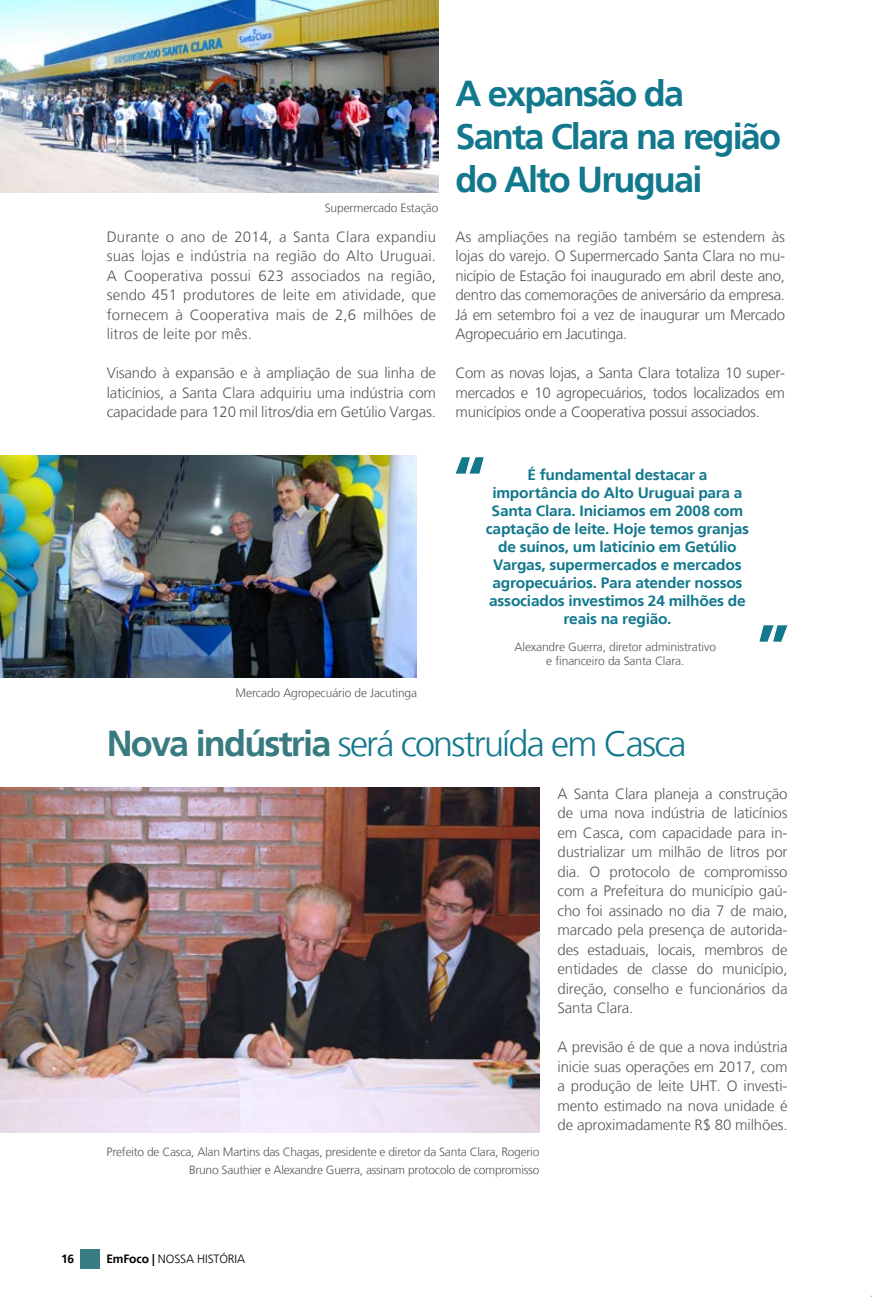
<style>
.page{position:relative;width:872px;height:1297px;background:#fff}
.page>*{position:absolute;margin:0;border:0;box-sizing:border-box;transform-origin:0 0}
.t1{font:700 65.55px "Frutiger LT";color:#12788d}
.t2{font:700 36px/43.2px "Frutiger LT";letter-spacing:-.05em;color:#12788d}
.t3{font:300 36px "Frutiger LT";letter-spacing:-.05em;color:#12788d}
.t4{font:300 15px/19.5px "Frutiger LT";letter-spacing:-.01em;color:#58585a;text-align:justify}
.t5{font:700 15px/18px "Frutiger LT";letter-spacing:-.015em;color:#12788d;text-align:center}
.t6{font:300 12px/14.4px "Frutiger LT";letter-spacing:-.02em;color:#58585a;text-align:center}
.t7{font:300 12px "Frutiger LT";letter-spacing:-.01em;color:#000}
.t8{font:700 12px "Frutiger LT";color:#000}
.s1{font-weight:700;color:#387b80}
.s2{font-weight:700}
</style>
<div class="page">
<img style="left:0;top:456px;width:416px;height:221px">
<img style="left:0;top:788px;width:539px;height:344px">
<img style="left:0;top:0;width:438px;height:193px">
<div style="left:80px;top:1249px;width:20px;height:20px;background:#387b80"></div>
<p class="t6" style="left:325px;top:201px;width:115px">Supermercado Estação</p>
<p class="t4" style="left:107px;top:227px;width:331px">Durante o ano de 2014, a Santa Clara expandiu suas lojas e indústria na região do Alto Uruguai.<br>A Cooperativa possui 623 associados na região, sendo 451 produtores de leite em atividade, que fornecem à Cooperativa mais de 2,6 milhões de litros de leite por mês.</p>
<p class="t4" style="left:107px;top:364px;width:331px">Visando à expansão e à ampliação de sua linha de laticínios, a Santa Clara adquiriu uma indústria com capacidade para 120 mil litros/dia em Getúlio Vargas.</p>
<p class="t6" style="left:236px;top:686px;width:183px">Mercado Agropecuário de Jacutinga</p>
<h2 class="t2" style="left:455px;top:72px;width:327px">A expansão da<br>Santa Clara na região do Alto Uruguai</h2>
<p class="t4" style="left:455px;top:227px;width:331px">As ampliações na região também se estendem às lojas do varejo. O Supermercado Santa Clara no mu&shy;nicípio de Estação foi inaugurado em abril deste ano, dentro das comemorações de aniversário da empresa.<br>Já em setembro foi a vez de inaugurar um Mercado Agropecuário em Jacutinga.</p>
<p class="t4" style="left:455px;top:364px;width:331px">Com as novas lojas, a Santa Clara totaliza 10 super&shy;mercados e 10 agropecuários, todos localizados em municípios onde a Cooperativa possui associados.</p>
<h1 class="t1" style="left:453px;top:442px;width:34px">“</h1>
<p class="t5" style="left:486px;top:466px;width:265px">É fundamental destacar a importância do Alto Uruguai para a<br>Santa Clara. Iniciamos em 2008 com captação de leite. Hoje temos granjas de suínos, um laticínio em Getúlio<br>Vargas, supermercados e mercados agropecuários. Para atender nossos associados investimos 24 milhões de reais na região.</p>
<p class="t6" style="left:514px;top:639px;width:203px">Alexandre Guerra, diretor administrativo e financeiro da Santa Clara.</p>
<h1 class="t1" style="left:789px;top:657px;width:34px;rotate:-180deg">“</h1>
<h2 class="t3" style="left:107px;top:723px;width:581px"><span class="s1">Nova indústria</span> será construída em Casca</h2>
<p class="t6" style="left:107px;top:1143px;width:434px;line-height:17.4px;text-align:right">Prefeito de Casca, Alan Martins das Chagas, presidente e diretor da Santa Clara, Rogerio<br>Bruno Sauthier e Alexandre Guerra, assinam protocolo de compromisso</p>
<p class="t4" style="left:557px;top:784px;width:231px">A Santa Clara planeja a construção de uma nova indústria de laticínios em Casca, com capacidade para in&shy;dustrializar um milhão de litros por dia. O protocolo de compromisso com a Prefeitura do município gaú&shy;cho foi assinado no dia 7 de maio, marcado pela presença de autorida&shy;des estaduais, locais, membros de entidades de classe do município, direção, conselho e funcionários da Santa Clara.</p>
<p class="t4" style="left:557px;top:1038px;width:231px">A previsão é de que a nova indústria inicie suas operações em 2017, com a produção de leite UHT. O investi&shy;mento estimado na nova unidade é de aproximadamente R$ 80 milhões.</p>
<p class="t8" style="left:61px;top:1252px;width:15px">16</p>
<p class="t7" style="left:106px;top:1252px;width:140px"><span class="s2">EmFoco |</span> NOSSA HISTÓRIA</p>
</div>
